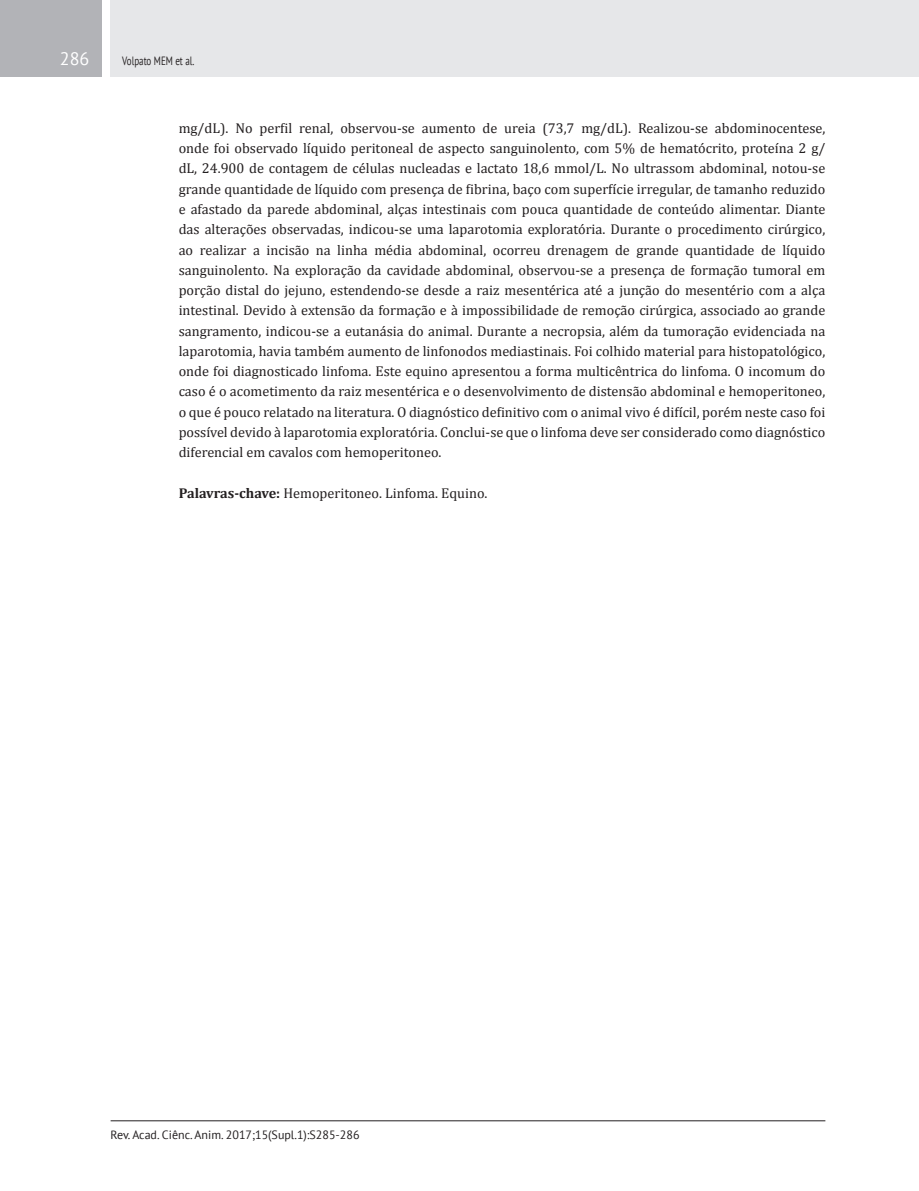
<style>
.page{position:relative;width:919px;height:1191px;background:#fff}
.page>*{position:absolute;margin:0;border:0;box-sizing:border-box;transform-origin:0 0}
.Número_de_páginas{font:18px "PT Sans";color:#fff}
.Texto_-_Resumo{font:14.25px/20.2px "Cambria";color:#231f20;text-align:justify}
.Rodapé{font:12px "PT Sans";color:#231f20}
.Cabeçalho{font:12px "PT Sans";color:#231f20;scale:.75 1}
.s1{font-weight:700}
</style>
<div class="page">
<div style="left:111px;top:0;width:807px;height:77px;background:#e6e7e9"></div>
<div style="left:0;top:0;width:102px;height:77px;background:#b2b3b7"></div>
<hr style="left:111px;top:1120px;width:714px;height:1px;background:#231f20">
<p class="Número_de_páginas" style="left:60px;top:47px;width:31px">286</p>
<p class="Cabeçalho" style="left:122px;top:53px;width:98px">Volpato MEM et al.</p>
<p class="Texto_-_Resumo" style="left:179px;top:118px;width:648px">mg/dL). No perfil renal, observou-se aumento de ureia (73,7 mg/dL). Realizou-se abdominocentese, onde foi observado líquido peritoneal de aspecto sanguinolento, com 5% de hematócrito, proteína 2 g/ dL, 24.900 de contagem de células nucleadas e lactato 18,6 mmol/L. No ultrassom abdominal, notou-se grande quantidade de líquido com presença de fibrina, baço com superfície irregular, de tamanho reduzido e afastado da parede abdominal, alças intestinais com pouca quantidade de conteúdo alimentar. Diante das alterações observadas, indicou-se uma laparotomia exploratória. Durante o procedimento cirúrgico, ao realizar a incisão na linha média abdominal, ocorreu drenagem de grande quantidade de líquido sanguinolento. Na exploração da cavidade abdominal, observou-se a presença de formação tumoral em porção distal do jejuno, estendendo-se desde a raiz mesentérica até a junção do mesentério com a alça intestinal. Devido à extensão da formação e à impossibilidade de remoção cirúrgica, associado ao grande sangramento, indicou-se a eutanásia do animal. Durante a necropsia, além da tumoração evidenciada na laparotomia, havia também aumento de linfonodos mediastinais. Foi colhido material para histopatológico, onde foi diagnosticado linfoma. Este equino apresentou a forma multicêntrica do linfoma. O incomum do caso é o acometimento da raiz mesentérica e o desenvolvimento de distensão abdominal e hemoperitoneo, o que é pouco relatado na literatura. O diagnóstico definitivo com o animal vivo é difícil, porém neste caso foi possível devido à laparotomia exploratória. Conclui-se que o linfoma deve ser considerado como diagnóstico diferencial em cavalos com hemoperitoneo.</p>
<p class="Texto_-_Resumo" style="left:179px;top:482px;width:310px"><span class="s1">Palavras-chave:</span> Hemoperitoneo. Linfoma. Equino.</p>
<p class="Rodapé" style="left:111px;top:1126px;width:250px">Rev. Acad. Ciênc. Anim. 2017;15(Supl.1):S285-286</p>
</div>
